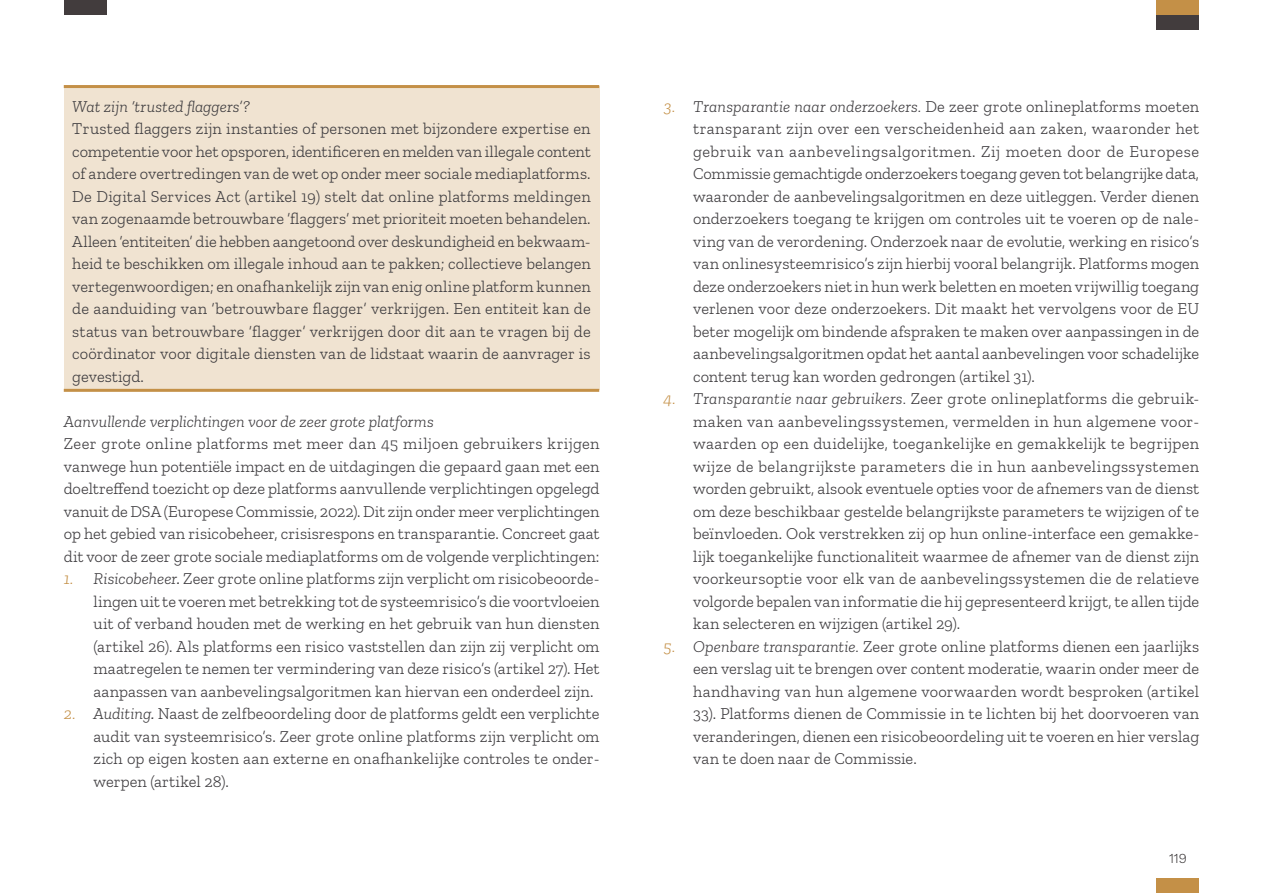
<style>
.page{position:relative;width:1263px;height:893px;background:#fff}
.page>*{position:absolute;margin:0;border:0;box-sizing:border-box;transform-origin:0 0}
.Brood{font:300 16.5px/22.5px "Zilla Slab";color:#3d3b3e;text-align:justify}
.Brood_italic{font:italic 300 16.5px "Zilla Slab";color:#3d3b3e}
.Brood-2{font:italic 300 16.5px "Zilla Slab";letter-spacing:.005em;color:#3d3b3e}
.t1{font:300 13.5px "Work Sans";color:#231f20}
.s1{font-style:italic;color:#c49047}
.s2{font-style:italic}
.s3{font-weight:400;font-style:italic}
</style>
<div class="page">
<div style="left:64px;top:87px;width:535px;height:303px;background:#f0e3d1"></div>
<hr style="left:64px;top:85px;width:535px;height:3px;background:#c49047">
<hr style="left:64px;top:389px;width:535px;height:3px;background:#c49047">
<div style="left:1157px;top:879px;width:42px;height:14px;background:#c49047"></div>
<div style="left:64px;top:0;width:42px;height:15px;background:#423c3d"></div>
<div style="left:1157px;top:0;width:42px;height:15px;background:#c49047"></div>
<div style="left:1157px;top:15px;width:42px;height:15px;background:#423c3d"></div>
<p class="Brood-2" style="left:72px;top:97px;width:179px">Wat zijn ‘trusted flaggers’?</p>
<p class="Brood" style="left:72px;top:118px;width:520px">Trusted flaggers zijn instanties of personen met bijzondere expertise en competentie voor het opsporen, identificeren en melden van illegale content of andere overtredingen van de wet op onder meer sociale mediaplatforms.<br>De Digital Services Act (artikel 19) stelt dat online platforms meldingen van zogenaamde betrouwbare ‘flaggers‘ met prioriteit moeten behandelen.<br>Alleen ‘entiteiten’ die hebben aangetoond over deskundigheid en bekwaam&shy;heid te beschikken om illegale inhoud aan te pakken; collectieve belangen vertegenwoordigen; en onafhankelijk zijn van enig online platform kunnen de aanduiding van ‘betrouwbare flagger’ verkrijgen. Een entiteit kan de status van betrouwbare ‘flagger’ verkrijgen door dit aan te vragen bij de coördinator voor digitale diensten van de lidstaat waarin de aanvrager is gevestigd.</p>
<p class="Brood_italic" style="left:64px;top:412px;width:372px">Aanvullende verplichtingen voor de zeer grote platforms</p>
<p class="Brood" style="left:64px;top:433px;width:537px">Zeer grote online platforms met meer dan 45 miljoen gebruikers krijgen vanwege hun potentiële impact en de uitdagingen die gepaard gaan met een doeltreffend toezicht op deze platforms aanvullende verplichtingen opgelegd vanuit de DSA (Europese Commissie, 2022). Dit zijn onder meer verplichtingen op het gebied van risicobeheer, crisisrespons en transparantie. Concreet gaat dit voor de zeer grote sociale mediaplatforms om de volgende verplichtingen:</p>
<p class="Brood" style="left:94px;top:568px;width:508px;text-indent:-30px"><span class="s1">1.</span> <span class="s2">Risicobeheer</span><span class="s3">.</span> Zeer grote online platforms zijn verplicht om risicobeoorde&shy;lingen uit te voeren met betrekking tot de systeemrisico’s die voortvloeien uit of verband houden met de werking en het gebruik van hun diensten (artikel 26). Als platforms een risico vaststellen dan zijn zij verplicht om maatregelen te nemen ter vermindering van deze risico’s (artikel 27). Het aanpassen van aanbevelingsalgoritmen kan hiervan een onderdeel zijn.</p>
<p class="Brood" style="left:94px;top:703px;width:507px;text-indent:-30px"><span class="s1">2.</span> <span class="s2">Auditing</span><span class="s3">.</span> Naast de zelfbeoordeling door de platforms geldt een verplichte audit van systeemrisico’s. Zeer grote online platforms zijn verplicht om zich op eigen kosten aan externe en onafhankelijke controles te onder&shy;werpen (artikel 28).</p>
<p class="Brood" style="left:693px;top:95px;width:508px;text-indent:-30px"><span class="s1">3.</span> <span class="s2">Transparantie naar onderzoekers.</span> De zeer grote onlineplatforms moeten transparant zijn over een verscheidenheid aan zaken, waaronder het gebruik van aanbevelingsalgoritmen. Zij moeten door de Europese Commissie gemachtigde onderzoekers toegang geven tot belangrijke data, waaronder de aanbevelingsalgoritmen en deze uitleggen. Verder dienen onderzoekers toegang te krijgen om controles uit te voeren op de nale&shy;ving van de verordening. Onderzoek naar de evolutie, werking en risico’s van onlinesysteemrisico’s zijn hierbij vooral belangrijk. Platforms mogen deze onderzoekers niet in hun werk beletten en moeten vrijwillig toegang verlenen voor deze onderzoekers. Dit maakt het vervolgens voor de EU beter mogelijk om bindende afspraken te maken over aanpassingen in de aanbevelingsalgoritmen opdat het aantal aanbevelingen voor schadelijke content terug kan worden gedrongen (artikel 31).</p>
<p class="Brood" style="left:693px;top:388px;width:508px;text-indent:-30px"><span class="s1">4.</span> <span class="s2">Transparantie naar gebruikers.</span> Zeer grote onlineplatforms die gebruik&shy;maken van aanbevelingssystemen, vermelden in hun algemene voor&shy;waarden op een duidelijke, toegankelijke en gemakkelijk te begrijpen wijze de belangrijkste parameters die in hun aanbevelingssystemen worden gebruikt, alsook eventuele opties voor de afnemers van de dienst om deze beschikbaar gestelde belangrijkste parameters te wijzigen of te beïnvloeden. Ook verstrekken zij op hun online-interface een gemakke&shy;lijk toegankelijke functionaliteit waarmee de afnemer van de dienst zijn voorkeursoptie voor elk van de aanbevelingssystemen die de relatieve volgorde bepalen van informatie die hij gepresenteerd krijgt, te allen tijde kan selecteren en wijzigen (artikel 29).</p>
<p class="Brood" style="left:693px;top:635px;width:508px;text-indent:-30px"><span class="s1">5.</span> <span class="s2">Openbare transparantie.</span> Zeer grote online platforms dienen een jaarlijks een verslag uit te brengen over content moderatie, waarin onder meer de handhaving van hun algemene voorwaarden wordt besproken (artikel 33). Platforms dienen de Commissie in te lichten bij het doorvoeren van veranderingen, dienen een risicobeoordeling uit te voeren en hier verslag van te doen naar de Commissie.</p>
<p class="t1" style="left:1169px;top:848px;width:19px">119</p>
</div>
